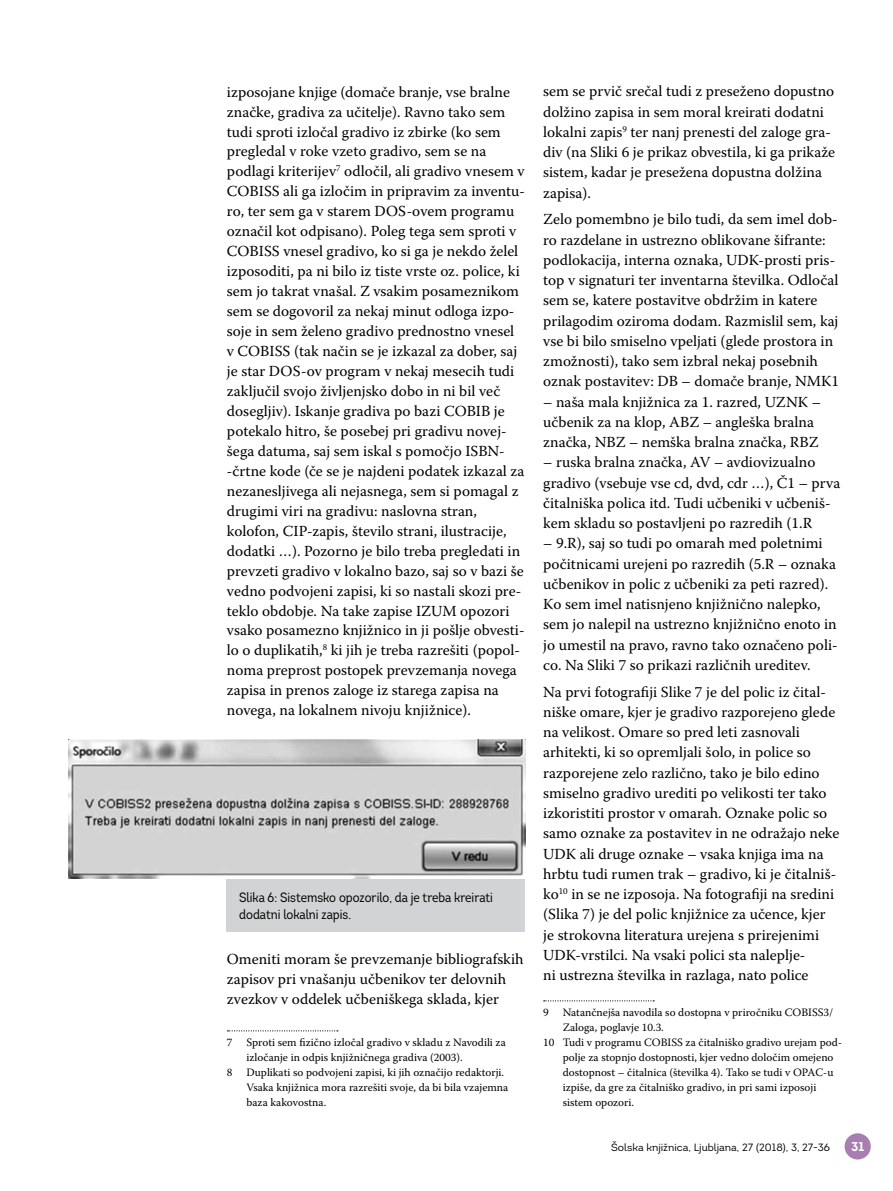
<style>
.page{position:relative;width:893px;height:1191px;background:#fff}
.page>*{position:absolute;margin:0;border:0;box-sizing:border-box;transform-origin:0 0}
.t1{font:15.3px/20.2px "Warnock Pro";color:#000}
.t2{font:13.5px/16.5px "Intro Cond";color:#000}
.t3{font:700 12.75px "Intro";color:#fff}
.t4{font:11.25px "Warnock Pro";color:#000}
.t5{font:10.5px "Intro";color:#000}
</style>
<div class="page">
<div style="left:845px;top:1133px;width:26px;height:26px;background:#a87eb1;border-radius:50%"></div>
<div style="left:226px;top:739px;width:299px;height:192px;background:#d1d3d4"></div>
<img style="left:68px;top:739px;width:457px;height:139px">
<svg style="left:227px;top:1030px;width:111px;height:1px"></svg>
<svg style="left:544px;top:1000px;width:110px;height:1px"></svg>
<p class="t1" style="left:227px;top:81px;width:300px">izposojane knjige (domače branje, vse bralne značke, gradiva za učitelje). Ravno tako sem tudi sproti izločal gradivo iz zbirke (ko sem pregledal v roke vzeto gradivo, sem se na podlagi kriterijev<sup>7</sup> odločil, ali gradivo vnesem v COBISS ali ga izločim in pripravim za inventu&shy;ro, ter sem ga v starem DOS-ovem programu označil kot odpisano). Poleg tega sem sproti v COBISS vnesel gradivo, ko si ga je nekdo želel izposoditi, pa ni bilo iz tiste vrste oz. police, ki sem jo takrat vnašal. Z vsakim posameznikom sem se dogovoril za nekaj minut odloga izpo&shy;soje in sem želeno gradivo prednostno vnesel v COBISS (tak način se je izkazal za dober, saj je star DOS-ov program v nekaj mesecih tudi zaključil svojo življenjsko dobo in ni bil več dosegljiv). Iskanje gradiva po bazi COBIB je potekalo hitro, še posebej pri gradivu novej&shy;šega datuma, saj sem iskal s pomočjo ISBN--črtne kode (če se je najdeni podatek izkazal za nezanesljivega ali nejasnega, sem si pomagal z drugimi viri na gradivu: naslovna stran, kolofon, CIP-zapis, število strani, ilustracije, dodatki …). Pozorno je bilo treba pregledati in prevzeti gradivo v lokalno bazo, saj so v bazi še vedno podvojeni zapisi, ki so nastali skozi pre&shy;teklo obdobje. Na take zapise IZUM opozori vsako posamezno knjižnico in ji pošlje obvesti&shy;lo o duplikatih,<sup>8</sup> ki jih je treba razrešiti (popol&shy;noma preprost postopek prevzemanja novega zapisa in prenos zaloge iz starega zapisa na novega, na lokalnem nivoju knjižnice).</p>
<p class="t2" style="left:239px;top:889px;width:255px">Slika 6: Sistemsko opozorilo, da je treba kreirati dodatni lokalni zapis.</p>
<p class="t1" style="left:227px;top:948px;width:298px">Omeniti moram še prevzemanje bibliografskih zapisov pri vnašanju učbenikov ter delovnih zvezkov v oddelek učbeniškega sklada, kjer</p>
<p class="t4" style="left:227px;top:1035px;width:280px">7 Sproti sem fizično izločal gradivo v skladu z Navodili za</p>
<p class="t4" style="left:246px;top:1050px;width:218px">izločanje in odpis knjižničnega gradiva (2003).</p>
<p class="t4" style="left:227px;top:1065px;width:279px">8 Duplikati so podvojeni zapisi, ki jih označijo redaktorji.</p>
<p class="t4" style="left:246px;top:1080px;width:263px">Vsaka knjižnica mora razrešiti svoje, da bi bila vzajemna</p>
<p class="t4" style="left:246px;top:1095px;width:81px">baza kakovostna.</p>
<p class="t1" style="left:543px;top:81px;width:293px">sem se prvič srečal tudi z preseženo dopustno dolžino zapisa in sem moral kreirati dodatni lokalni zapis<sup>9</sup> ter nanj prenesti del zaloge gra&shy;div (na Sliki 6 je prikaz obvestila, ki ga prikaže sistem, kadar je presežena dopustna dolžina zapisa).</p>
<p class="t1" style="left:543px;top:209px;width:297px">Zelo pomembno je bilo tudi, da sem imel dob&shy;ro razdelane in ustrezno oblikovane šifrante: podlokacija, interna oznaka, UDK-prosti pris&shy;top v signaturi ter inventarna številka. Odločal sem se, katere postavitve obdržim in katere prilagodim oziroma dodam. Razmislil sem, kaj vse bi bilo smiselno vpeljati (glede prostora in zmožnosti), tako sem izbral nekaj posebnih oznak postavitev: DB – domače branje, NMK1</p>
<p class="t1" style="left:543px;top:391px;width:279px">– naša mala knjižnica za 1. razred, UZNK – učbenik za na klop, ABZ – angleška bralna značka, NBZ – nemška bralna značka, RBZ</p>
<p class="t1" style="left:543px;top:452px;width:299px">– ruska bralna značka, AV – avdiovizualno gradivo (vsebuje vse cd, dvd, cdr …), Č1 – prva čitalniška polica itd. Tudi učbeniki v učbeniš&shy;kem skladu so postavljeni po razredih (1.R</p>
<p class="t1" style="left:543px;top:533px;width:296px">– 9.R), saj so tudi po omarah med poletnimi počitnicami urejeni po razredih (5.R – oznaka učbenikov in polic z učbeniki za peti razred).<br>Ko sem imel natisnjeno knjižnično nalepko, sem jo nalepil na ustrezno knjižnično enoto in jo umestil na pravo, ravno tako označeno poli&shy;co. Na Sliki 7 so prikazi različnih ureditev.</p>
<p class="t1" style="left:543px;top:681px;width:298px">Na prvi fotografiji Slike 7 je del polic iz čital&shy;niške omare, kjer je gradivo razporejeno glede na velikost. Omare so pred leti zasnovali arhitekti, ki so opremljali šolo, in police so razporejene zelo različno, tako je bilo edino smiselno gradivo urediti po velikosti ter tako izkoristiti prostor v omarah. Oznake polic so samo oznake za postavitev in ne odražajo neke UDK ali druge oznake – vsaka knjiga ima na hrbtu tudi rumen trak – gradivo, ki je čitalniš&shy;ko<sup>10</sup> in se ne izposoja. Na fotografiji na sredini (Slika 7) je del polic knjižnice za učence, kjer je strokovna literatura urejena s prirejenimi UDK-vrstilci. Na vsaki polici sta naleplje-<br>ni ustrezna številka in razlaga, nato police</p>
<p class="t4" style="left:543px;top:1005px;width:292px">9 Natančnejša navodila so dostopna v priročniku COBISS3/</p>
<p class="t4" style="left:563px;top:1020px;width:103px">Zaloga, poglavje 10.3.</p>
<p class="t4" style="left:543px;top:1035px;width:300px">10 Tudi v programu COBISS za čitalniško gradivo urejam pod-</p>
<p class="t4" style="left:563px;top:1050px;width:272px">polje za stopnjo dostopnosti, kjer vedno določim omejeno</p>
<p class="t4" style="left:563px;top:1065px;width:272px">dostopnost – čitalnica (številka 4). Tako se tudi v OPAC-u</p>
<p class="t4" style="left:563px;top:1080px;width:255px">izpiše, da gre za čitalniško gradivo, in pri sami izposoji</p>
<p class="t4" style="left:563px;top:1095px;width:73px">sistem opozori.</p>
<p class="t5" style="left:611px;top:1140px;width:220px">Šolska knjižnica, Ljubljana, 27 (2018), 3, 27-36</p>
<p class="t3" style="left:851px;top:1137px;width:15px">31</p>
</div>
